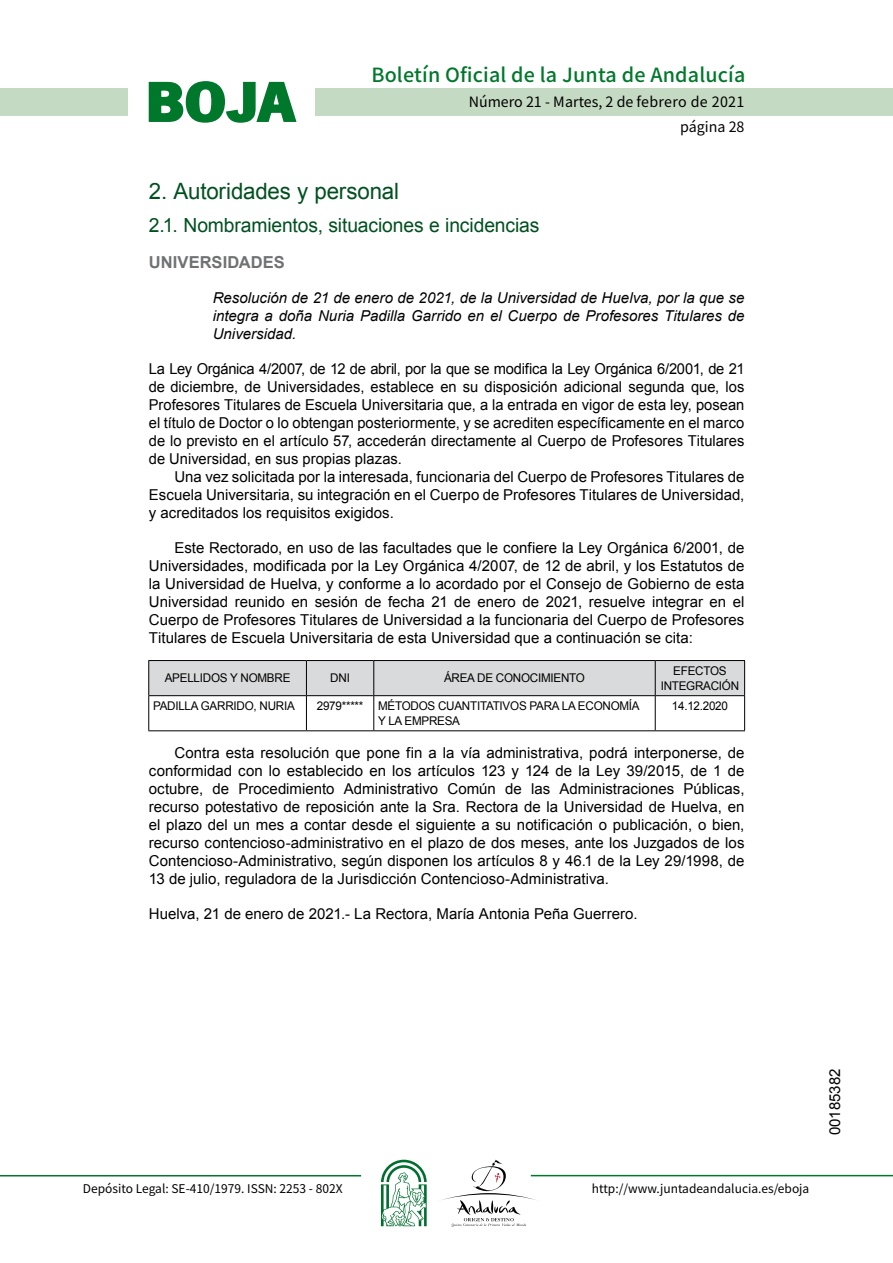
<style>
.page{position:relative;width:893px;height:1263px;background:#fff}
.page>*{position:absolute;margin:0;border:0;box-sizing:border-box;transform-origin:0 0}
.t1{font:700 57.75px "News Got T";color:#00782c;scale:1.14 1}
.t2{font:22.5px "Arial";letter-spacing:-.01em;color:#00501f}
.t3{font:19.5px "Arial";letter-spacing:-.01em;color:#00501f}
.t4{font:500 19.5px "Noto Sans HK";letter-spacing:.01em;color:#00782c}
.t5{font:700 16.5px "Arial";letter-spacing:.005em;color:#707173}
.t6{font:15px/18px "Arial";color:#000;text-align:justify}
.t7{font:italic 15px/18px "Arial";color:#000;text-align:justify}
.t8{font:14.25px/24.5px "Noto Sans HK";color:#000;text-align:right}
.t9{font:12px/14.4px "Arial";letter-spacing:-.02em;color:#000;text-align:center}
.t10{font:12px "Noto Sans HK";color:#000}
</style>
<div class="page">
<div style="left:315px;top:88px;width:577px;height:28px;background:#c5dac3"></div>
<div style="left:0;top:88px;width:128px;height:28px;background:#c5dac3"></div>
<hr style="left:0;top:1175px;width:361px;height:2px;background:#00782c">
<hr style="left:531px;top:1175px;width:361px;height:1px;background:#00782c">
<svg style="left:148px;top:81px;width:149px;height:42px"></svg>
<svg style="left:442px;top:1160px;width:100px;height:67px"></svg>
<svg style="left:381px;top:1160px;width:45px;height:66px"></svg>
<div style="left:149px;top:661px;width:595px;height:34px;background:#d9dadb"></div>
<hr style="left:148px;top:660px;width:158px;height:1px;background:#000">
<hr style="left:148px;top:661px;width:1px;height:34px;background:#000">
<hr style="left:306px;top:660px;width:68px;height:1px;background:#000">
<hr style="left:306px;top:661px;width:1px;height:34px;background:#000">
<hr style="left:374px;top:660px;width:281px;height:1px;background:#000">
<hr style="left:373px;top:661px;width:1px;height:34px;background:#000">
<hr style="left:655px;top:660px;width:90px;height:1px;background:#000">
<hr style="left:655px;top:661px;width:1px;height:34px;background:#000">
<hr style="left:744px;top:661px;width:1px;height:34px;background:#000">
<hr style="left:148px;top:695px;width:158px;height:1px;background:#000">
<hr style="left:148px;top:696px;width:1px;height:34px;background:#000">
<hr style="left:306px;top:695px;width:68px;height:1px;background:#000">
<hr style="left:306px;top:696px;width:1px;height:34px;background:#000">
<hr style="left:374px;top:695px;width:281px;height:1px;background:#000">
<hr style="left:373px;top:696px;width:1px;height:34px;background:#000">
<hr style="left:655px;top:695px;width:90px;height:1px;background:#000">
<hr style="left:655px;top:696px;width:1px;height:34px;background:#000">
<hr style="left:744px;top:696px;width:1px;height:34px;background:#000">
<hr style="left:148px;top:730px;width:158px;height:1px;background:#000">
<hr style="left:306px;top:730px;width:68px;height:1px;background:#000">
<hr style="left:374px;top:730px;width:281px;height:1px;background:#000">
<hr style="left:655px;top:730px;width:90px;height:1px;background:#000">
<h1 class="t1" style="left:145px;top:68px;width:133px">BOJA</h1>
<h3 class="t4" style="left:371px;top:64px;width:375px">Boletín Oficial de la Junta de Andalucía</h3>
<p class="t8" style="left:469px;top:90px;width:277px">Número 21 - Martes, 2 de febrero de 2021 página 28</p>
<h2 class="t2" style="left:149px;top:177px;width:252px">2. Autoridades y personal</h2>
<h3 class="t3" style="left:149px;top:212px;width:392px">2.1. Nombramientos, situaciones e incidencias</h3>
<p class="t5" style="left:149px;top:251px;width:137px">UNIVERSIDADES</p>
<p class="t7" style="left:213px;top:289px;width:533px">Resolución de 21 de enero de 2021, de la Universidad de Huelva, por la que se integra a doña Nuria Padilla Garrido en el Cuerpo de Profesores Titulares de Universidad.</p>
<p class="t6" style="left:149px;top:360px;width:597px">La Ley Orgánica 4/2007, de 12 de abril, por la que se modifica la Ley Orgánica 6/2001, de 21 de diciembre, de Universidades, establece en su disposición adicional segunda que, los Profesores Titulares de Escuela Universitaria que, a la entrada en vigor de esta ley, posean el título de Doctor o lo obtengan posteriormente, y se acrediten específicamente en el marco de lo previsto en el artículo 57, accederán directamente al Cuerpo de Profesores Titulares de Universidad, en sus propias plazas.</p>
<p class="t6" style="left:149px;top:468px;width:597px;text-indent:26px">Una vez solicitada por la interesada, funcionaria del Cuerpo de Profesores Titulares de Escuela Universitaria, su integración en el Cuerpo de Profesores Titulares de Universidad, y acreditados los requisitos exigidos.</p>
<p class="t6" style="left:149px;top:539px;width:597px;text-indent:26px">Este Rectorado, en uso de las facultades que le confiere la Ley Orgánica 6/2001, de Universidades, modificada por la Ley Orgánica 4/2007, de 12 de abril, y los Estatutos de la Universidad de Huelva, y conforme a lo acordado por el Consejo de Gobierno de esta Universidad reunido en sesión de fecha 21 de enero de 2021, resuelve integrar en el Cuerpo de Profesores Titulares de Universidad a la funcionaria del Cuerpo de Profesores Titulares de Escuela Universitaria de esta Universidad que a continuación se cita:</p>
<p class="t9" style="left:165px;top:671px;width:127px">APELLIDOS Y NOMBRE</p>
<p class="t9" style="left:330px;top:671px;width:21px">DNI</p>
<p class="t9" style="left:444px;top:671px;width:142px">ÁREA DE CONOCIMIENTO</p>
<p class="t9" style="left:660px;top:664px;width:80px">EFECTOS<br>INTEGRACIÓN</p>
<p class="t9" style="left:153px;top:699px;width:143px">PADILLA GARRIDO, NURIA</p>
<p class="t9" style="left:378px;top:699px;width:263px;text-align:left;text-indent:-61px">2979***** MÉTODOS CUANTITATIVOS PARA LA ECONOMÍA<br>Y LA EMPRESA</p>
<p class="t9" style="left:671px;top:699px;width:58px">14.12.2020</p>
<p class="t6" style="left:149px;top:744px;width:597px;text-indent:26px">Contra esta resolución que pone fin a la vía administrativa, podrá interponerse, de conformidad con lo establecido en los artículos 123 y 124 de la Ley 39/2015, de 1 de octubre, de Procedimiento Administrativo Común de las Administraciones Públicas, recurso potestativo de reposición ante la Sra. Rectora de la Universidad de Huelva, en el plazo del un mes a contar desde el siguiente a su notificación o publicación, o bien, recurso contencioso-administrativo en el plazo de dos meses, ante los Juzgados de los Contencioso-Administrativo, según disponen los artículos 8 y 46.1 de la Ley 29/1998, de 13 de julio, reguladora de la Jurisdicción Contencioso-Administrativa.</p>
<p class="t6" style="left:149px;top:905px;width:490px">Huelva, 21 de enero de 2021.- La Rectora, María Antonia Peña Guerrero.</p>
<p class="t10" style="left:83px;top:1181px;width:261px">Depósito Legal: SE-410/1979. ISSN: 2253 - 802X</p>
<p class="t10" style="left:592px;top:1181px;width:219px">http://www.juntadeandalucia.es/eboja</p>
<p class="t6" style="left:826px;top:1135px;width:68px;rotate:-90deg">00185382</p>
</div>
